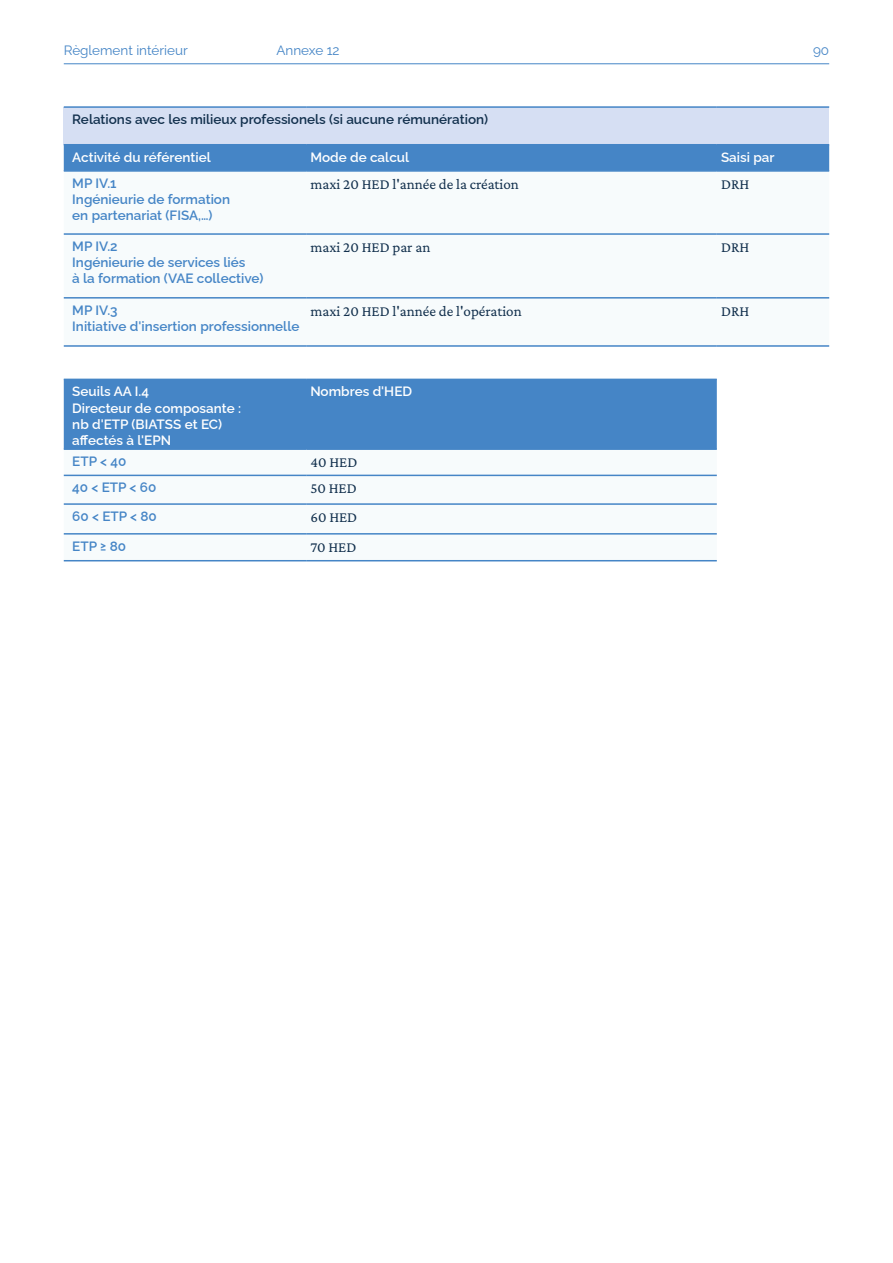
<style>
.page{position:relative;width:893px;height:1263px;background:#fff}
.page>*{position:absolute;margin:0;border:0;box-sizing:border-box;transform-origin:0 0}
.t1{font:15px "Crimson Pro";color:#12304d}
.t2{font:600 13.5px/16.2px "Raleway";color:#4585c6}
.t3{font:600 13.5px/16.2px "Raleway";color:#fff}
.t4{font:600 13.5px "Raleway";color:#12304d}
.t5{font:13.5px "Raleway";color:#4585c6}
</style>
<div class="page">
<hr style="left:64px;top:64px;width:765px;height:1px;background:#4585c6">
<div style="left:64px;top:107px;width:765px;height:38px;background:#d6dff3"></div>
<div style="left:64px;top:145px;width:765px;height:25px;background:#4585c6"></div>
<hr style="left:64px;top:106px;width:242px;height:2px;background:#4585c6">
<hr style="left:306px;top:106px;width:411px;height:2px;background:#4585c6">
<hr style="left:717px;top:106px;width:112px;height:2px;background:#4585c6">
<hr style="left:64px;top:144px;width:242px;height:1px;background:#4585c6">
<hr style="left:306px;top:144px;width:411px;height:1px;background:#4585c6">
<hr style="left:717px;top:144px;width:112px;height:1px;background:#4585c6">
<hr style="left:64px;top:170px;width:242px;height:2px;background:#4585c6">
<hr style="left:306px;top:170px;width:411px;height:2px;background:#4585c6">
<hr style="left:717px;top:170px;width:112px;height:2px;background:#4585c6">
<hr style="left:64px;top:233px;width:242px;height:2px;background:#4585c6">
<hr style="left:306px;top:233px;width:411px;height:2px;background:#4585c6">
<hr style="left:717px;top:233px;width:112px;height:2px;background:#4585c6">
<hr style="left:64px;top:297px;width:242px;height:2px;background:#4585c6">
<hr style="left:306px;top:297px;width:411px;height:2px;background:#4585c6">
<hr style="left:717px;top:297px;width:112px;height:2px;background:#4585c6">
<hr style="left:64px;top:345px;width:242px;height:2px;background:#4585c6">
<hr style="left:306px;top:345px;width:411px;height:2px;background:#4585c6">
<hr style="left:717px;top:345px;width:112px;height:2px;background:#4585c6">
<div style="left:64px;top:380px;width:653px;height:68px;background:#4585c6"></div>
<svg style="left:64px;top:474px;width:653px;height:86px"></svg>
<hr style="left:64px;top:379px;width:242px;height:1px;background:#4585c6">
<hr style="left:306px;top:379px;width:411px;height:1px;background:#4585c6">
<hr style="left:64px;top:448px;width:242px;height:2px;background:#4585c6">
<hr style="left:306px;top:448px;width:411px;height:2px;background:#4585c6">
<hr style="left:64px;top:475px;width:242px;height:1px;background:#4585c6">
<hr style="left:306px;top:475px;width:411px;height:1px;background:#4585c6">
<hr style="left:64px;top:503px;width:242px;height:2px;background:#4585c6">
<hr style="left:306px;top:503px;width:411px;height:2px;background:#4585c6">
<hr style="left:64px;top:533px;width:242px;height:2px;background:#4585c6">
<hr style="left:306px;top:533px;width:411px;height:2px;background:#4585c6">
<hr style="left:64px;top:560px;width:242px;height:1px;background:#4585c6">
<hr style="left:306px;top:560px;width:411px;height:1px;background:#4585c6">
<p class="t5" style="left:64px;top:40px;width:125px">Règlement intérieur</p>
<p class="t5" style="left:813px;top:40px;width:18px">90</p>
<p class="t5" style="left:276px;top:40px;width:65px">Annexe 12</p>
<p class="t4" style="left:72px;top:108px;width:417px">Relations avec les milieux professionels (si aucune rémunération)</p>
<p class="t3" style="left:72px;top:147px;width:140px">Activité du référentiel</p>
<p class="t3" style="left:310px;top:147px;width:100px">Mode de calcul</p>
<p class="t3" style="left:721px;top:147px;width:55px">Saisi par</p>
<p class="t2" style="left:72px;top:173px;width:159px">MP IV.1<br>Ingénieurie de formation en partenariat (FISA,…)</p>
<p class="t1" style="left:310px;top:174px;width:210px">maxi 20 HED l'année de la création</p>
<p class="t1" style="left:721px;top:174px;width:30px">DRH</p>
<p class="t2" style="left:72px;top:237px;width:193px">MP IV.2<br>Ingénieurie de services liés<br>à la formation (VAE collective)</p>
<p class="t1" style="left:310px;top:237px;width:122px">maxi 20 HED par an</p>
<p class="t1" style="left:721px;top:237px;width:30px">DRH</p>
<p class="t2" style="left:72px;top:300px;width:229px">MP IV.3<br>Initiative d'insertion professionnelle</p>
<p class="t1" style="left:310px;top:301px;width:213px">maxi 20 HED l'année de l'opération</p>
<p class="t1" style="left:721px;top:301px;width:30px">DRH</p>
<p class="t3" style="left:72px;top:382px;width:170px">Seuils AA I.4<br>Directeur de composante : nb d'ETP (BIATSS et EC) affectés à l'EPN</p>
<p class="t3" style="left:310px;top:382px;width:103px">Nombres d'HED</p>
<p class="t2" style="left:72px;top:452px;width:55px">ETP &lt; 40</p>
<p class="t1" style="left:310px;top:452px;width:48px">40 HED</p>
<p class="t2" style="left:72px;top:478px;width:86px">40 &lt; ETP &lt; 60</p>
<p class="t1" style="left:310px;top:479px;width:48px">50 HED</p>
<p class="t2" style="left:72px;top:507px;width:86px">60 &lt; ETP &lt; 80</p>
<p class="t1" style="left:310px;top:507px;width:48px">60 HED</p>
<p class="t2" style="left:72px;top:536px;width:55px">ETP ≥ 80</p>
<p class="t1" style="left:310px;top:537px;width:47px">70 HED</p>
</div>
